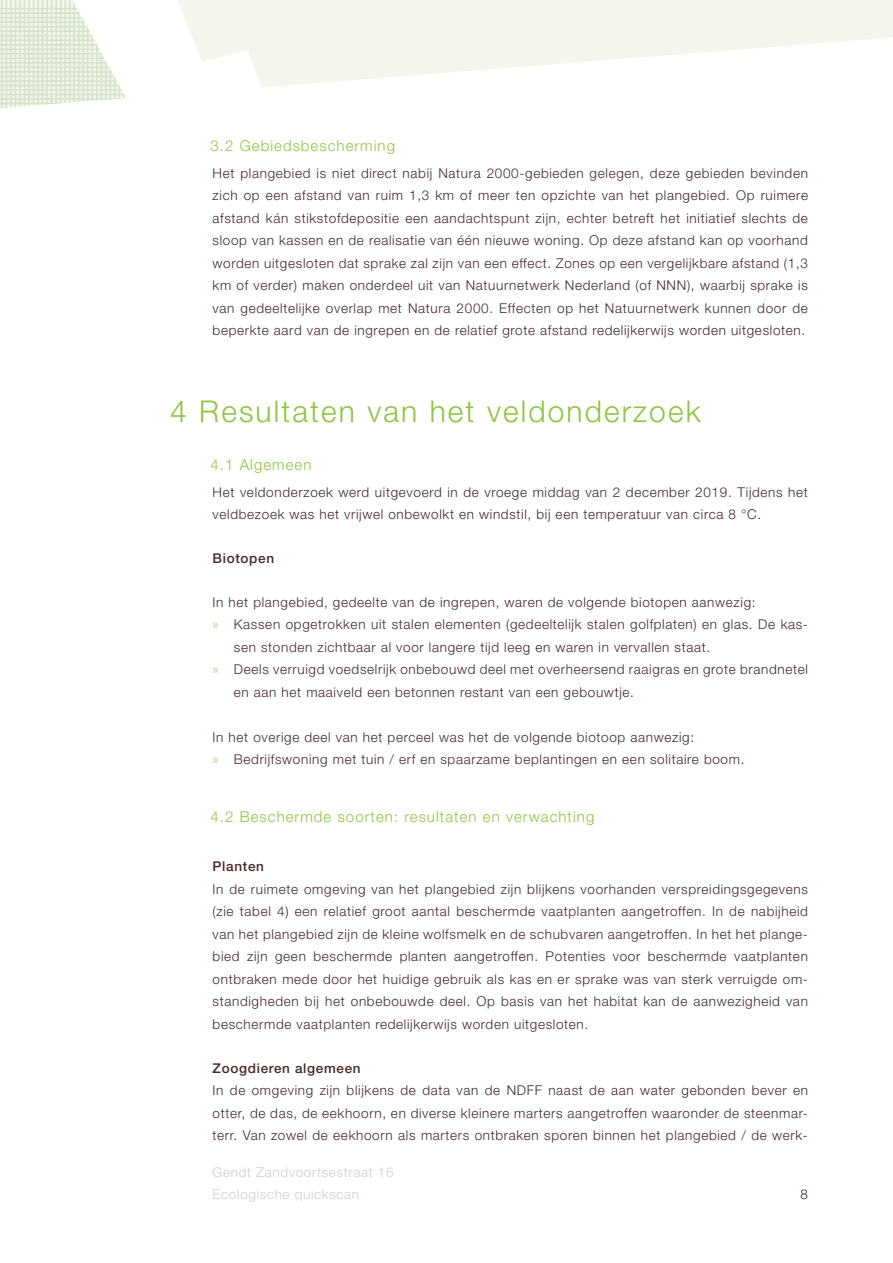
<style>
.page{position:relative;width:893px;height:1263px;background:#fff}
.page>*{position:absolute;margin:0;border:0;box-sizing:border-box;transform-origin:0 0}
.t1{font:300 30px "Helvetica Neue LT Pro";letter-spacing:.07em;color:#8bc63e}
.t2{font:300 15px "Helvetica Neue LT Pro";letter-spacing:.07em;color:#8bc63e}
.t3{font:300 13.5px/22.5px "Helvetica Neue LT Pro";letter-spacing:.05em;color:#472829;text-align:justify}
.t4{font:300 13.5px/22.5px "Helvetica Neue LT Pro";letter-spacing:.05em;color:#d6caca}
.t5{font:500 13.5px "Helvetica Neue LT Pro";letter-spacing:.05em;color:#472829}
.s1{font-family:"Myriad Pro";font-weight:400;font-size:15px;color:#b4cc95}
</style>
<div class="page">
<svg style="left:125px;top:0;width:768px;height:98px;fill:#f2f6ec"></svg>
<svg style="left:0;top:0;width:125px;height:108px"></svg>
<p class="t2" style="left:210px;top:137px;width:186px">3.2 Gebiedsbescherming</p>
<p class="t3" style="left:213px;top:161px;width:597px">Het plangebied is niet direct nabij Natura 2000-gebieden gelegen, deze gebieden bevinden zich op een afstand van ruim 1,3 km of meer ten opzichte van het plangebied. Op ruimere afstand kán stikstofdepositie een aandachtspunt zijn, echter betreft het initiatief slechts de sloop van kassen en de realisatie van één nieuwe woning. Op deze afstand kan op voorhand worden uitgesloten dat sprake zal zijn van een effect. Zones op een vergelijkbare afstand (1,3 km of verder) maken onderdeel uit van Natuurnetwerk Nederland (of NNN), waarbij sprake is van gedeeltelijke overlap met Natura 2000. Effecten op het Natuurnetwerk kunnen door de beperkte aard van de ingrepen en de relatief grote afstand redelijkerwijs worden uitgesloten.</p>
<p class="t1" style="left:170px;top:393px;width:532px">4 Resultaten van het veldonderzoek</p>
<p class="t2" style="left:210px;top:455px;width:103px">4.1 Algemeen</p>
<p class="t3" style="left:213px;top:480px;width:597px">Het veldonderzoek werd uitgevoerd in de vroege middag van 2 december 2019. Tijdens het veldbezoek was het vrijwel onbewolkt en windstil, bij een temperatuur van circa 8 °C.</p>
<p class="t5" style="left:213px;top:550px;width:63px">Biotopen</p>
<p class="t3" style="left:213px;top:590px;width:544px">In het plangebied, gedeelte van de ingrepen, waren de volgende biotopen aanwezig:</p>
<p class="t3" style="left:234px;top:613px;width:576px;text-indent:-21px"><span class="s1">»</span> Kassen opgetrokken uit stalen elementen (gedeeltelijk stalen golfplaten) en glas. De kas&shy;sen stonden zichtbaar al voor langere tijd leeg en waren in vervallen staat.</p>
<p class="t3" style="left:234px;top:658px;width:575px;text-indent:-21px"><span class="s1">»</span> Deels verruigd voedselrijk onbebouwd deel met overheersend raaigras en grote brandnetel en aan het maaiveld een betonnen restant van een gebouwtje.</p>
<p class="t3" style="left:213px;top:725px;width:483px">In het overige deel van het perceel was het de volgende biotoop aanwezig:</p>
<p class="t3" style="left:213px;top:748px;width:533px"><span class="s1">»</span> Bedrijfswoning met tuin / erf en spaarzame beplantingen en een solitaire boom.</p>
<p class="t2" style="left:210px;top:807px;width:385px">4.2 Beschermde soorten: resultaten en verwachting</p>
<p class="t5" style="left:213px;top:858px;width:53px">Planten</p>
<p class="t3" style="left:213px;top:877px;width:597px">In de ruimete omgeving van het plangebied zijn blijkens voorhanden verspreidingsgegevens (zie tabel 4) een relatief groot aantal beschermde vaatplanten aangetroffen. In de nabijheid van het plangebied zijn de kleine wolfsmelk en de schubvaren aangetroffen. In het het plange&shy;bied zijn geen beschermde planten aangetroffen. Potenties voor beschermde vaatplanten ontbraken mede door het huidige gebruik als kas en er sprake was van sterk verruigde om&shy;standigheden bij het onbebouwde deel. Op basis van het habitat kan de aanwezigheid van beschermde vaatplanten redelijkerwijs worden uitgesloten.</p>
<p class="t5" style="left:213px;top:1060px;width:149px">Zoogdieren algemeen</p>
<p class="t3" style="left:213px;top:1079px;width:597px">In de omgeving zijn blijkens de data van de NDFF naast de aan water gebonden bever en otter, de das, de eekhoorn, en diverse kleinere marters aangetroffen waaronder de steenmar&shy;terr. Van zowel de eekhoorn als marters ontbraken sporen binnen het plangebied / de werk-</p>
<p class="t4" style="left:213px;top:1160px;width:182px">Gendt Zandvoortsestraat 16<br>Ecologische quickscan</p>
<p class="t3" style="left:800px;top:1183px;width:9px">8</p>
</div>
